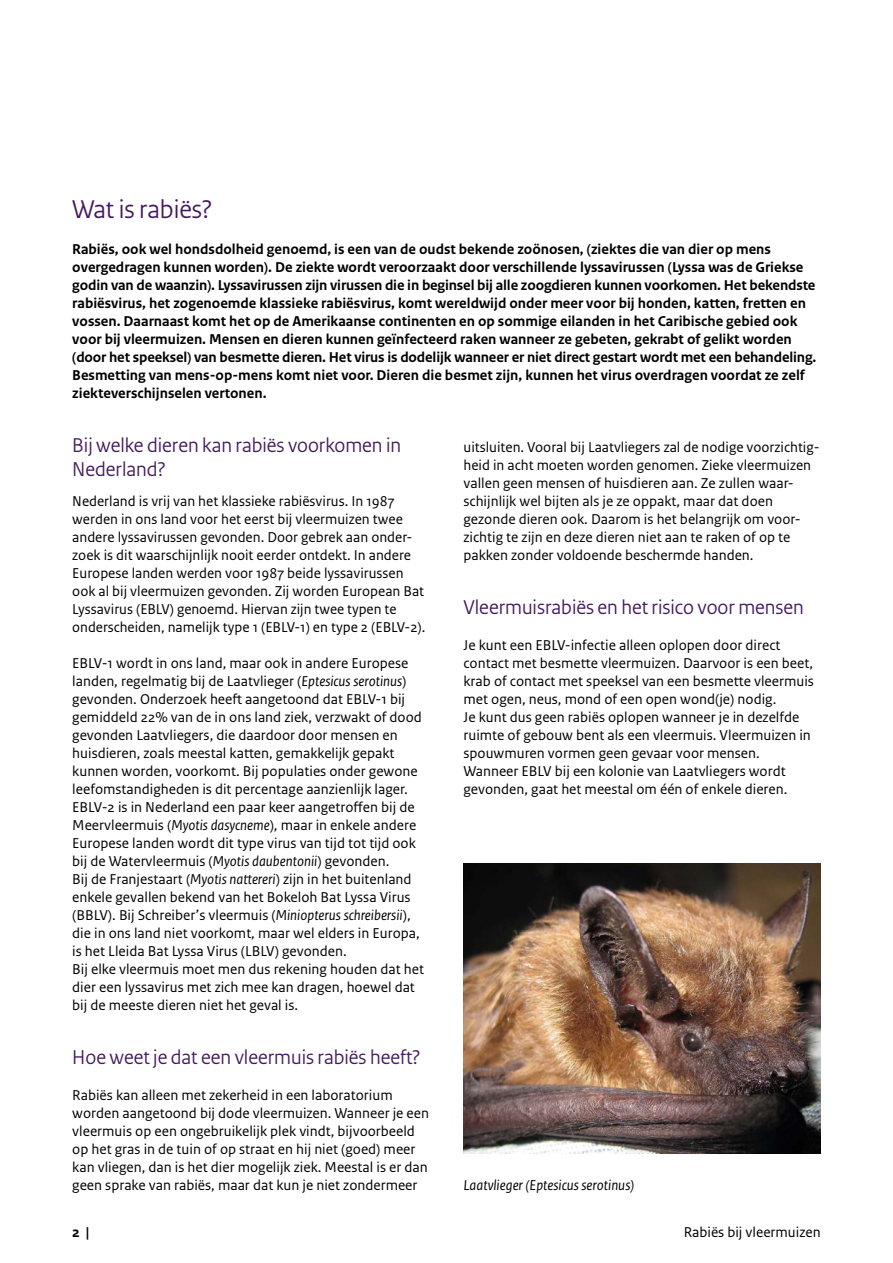
<style>
.page{position:relative;width:893px;height:1263px;background:#fff}
.page>*{position:absolute;margin:0;border:0;box-sizing:border-box;transform-origin:0 0}
._04_RIVM_Kop{font:27px "Rijksoverheid Sans Heading";color:#44195e}
._05_RIVM_Paragraafko{font:21px/24px "Rijksoverheid Sans Heading";color:#44195e}
._10_RIVM_Broodtekst{font:15px/18px "Rijksoverheid Sans Text";color:#000}
._09_RIVM_Inleiding{font:700 15px/18px "Rijksoverheid Sans Text";color:#000}
._14_RIVM_Fotobijschr{font:italic 15px "Rijksoverheid Sans Text";color:#000}
.s1{font-style:italic}
</style>
<div class="page">
<img style="left:463px;top:864px;width:358px;height:290px">
<h2 class="_04_RIVM_Kop" style="left:72px;top:193px;width:141px">Wat is rabiës?</h2>
<p class="_09_RIVM_Inleiding" style="left:72px;top:240px;width:746px">Rabiës, ook wel hondsdolheid genoemd, is een van de oudst bekende zoönosen, (ziektes die van dier op mens overgedragen kunnen worden). De ziekte wordt veroorzaakt door verschillende lyssavirussen (Lyssa was de Griekse godin van de waanzin). Lyssavirussen zijn virussen die in beginsel bij alle zoogdieren kunnen voorkomen. Het bekendste rabiësvirus, het zogenoemde klassieke rabiësvirus, komt wereldwijd onder meer voor bij honden, katten, fretten en vossen. Daarnaast komt het op de Amerikaanse continenten en op sommige eilanden in het Caribische gebied ook voor bij vleermuizen. Mensen en dieren kunnen geïnfecteerd raken wanneer ze gebeten, gekrabt of gelikt worden (door het speeksel) van besmette dieren. Het virus is dodelijk wanneer er niet direct gestart wordt met een behandeling.<br>Besmetting van mens-op-mens komt niet voor. Dieren die besmet zijn, kunnen het virus overdragen voordat ze zelf ziekteverschijnselen vertonen.</p>
<p class="_05_RIVM_Paragraafko" style="left:72px;top:433px;width:330px">Bij welke dieren kan rabiës voorkomen in<br>Nederland?</p>
<p class="_10_RIVM_Broodtekst" style="left:72px;top:492px;width:355px">Nederland is vrij van het klassieke rabiësvirus. In 1987 werden in ons land voor het eerst bij vleermuizen twee andere lyssavirussen gevonden. Door gebrek aan onder&shy;zoek is dit waarschijnlijk nooit eerder ontdekt. In andere Europese landen werden voor 1987 beide lyssavirussen ook al bij vleermuizen gevonden. Zij worden European Bat Lyssavirus (EBLV) genoemd. Hiervan zijn twee typen te onderscheiden, namelijk type 1 (EBLV-1) en type 2 (EBLV-2).</p>
<p class="_10_RIVM_Broodtekst" style="left:72px;top:654px;width:351px">EBLV-1 wordt in ons land, maar ook in andere Europese landen, regelmatig bij de Laatvlieger (<span class="s1">Eptesicus serotinus</span>) gevonden. Onderzoek heeft aangetoond dat EBLV-1 bij gemiddeld 22% van de in ons land ziek, verzwakt of dood gevonden Laatvliegers, die daardoor door mensen en huisdieren, zoals meestal katten, gemakkelijk gepakt kunnen worden, voorkomt. Bij populaties onder gewone leefomstandigheden is dit percentage aanzienlijk lager.</p>
<p class="_10_RIVM_Broodtekst" style="left:72px;top:798px;width:346px;text-align:justify">EBLV-2 is in Nederland een paar keer aangetroffen bij de Meervleermuis (<span class="s1">Myotis dasycneme</span>), maar in enkele andere Europese landen wordt dit type virus van tijd tot tijd ook bij de Watervleermuis (<span class="s1">Myotis daubentonii</span>) gevonden.</p>
<p class="_10_RIVM_Broodtekst" style="left:72px;top:870px;width:349px">Bij de Franjestaart (<span class="s1">Myotis nattereri</span>) zijn in het buitenland enkele gevallen bekend van het Bokeloh Bat Lyssa Virus (BBLV). Bij Schreiber’s vleermuis (<span class="s1">Miniopterus schreibersii</span>), die in ons land niet voorkomt, maar wel elders in Europa, is het Lleida Bat Lyssa Virus (LBLV) gevonden.</p>
<p class="_10_RIVM_Broodtekst" style="left:72px;top:960px;width:353px">Bij elke vleermuis moet men dus rekening houden dat het dier een lyssavirus met zich mee kan dragen, hoewel dat bij de meeste dieren niet het geval is.</p>
<p class="_05_RIVM_Paragraafko" style="left:72px;top:1045px;width:350px">Hoe weet je dat een vleermuis rabiës heeft?</p>
<p class="_10_RIVM_Broodtekst" style="left:72px;top:1086px;width:358px">Rabiës kan alleen met zekerheid in een laboratorium worden aangetoond bij dode vleermuizen. Wanneer je een vleermuis op een ongebruikelijk plek vindt, bijvoorbeeld op het gras in de tuin of op straat en hij niet (goed) meer kan vliegen, dan is het dier mogelijk ziek. Meestal is er dan geen sprake van rabiës, maar dat kun je niet zondermeer</p>
<p class="_10_RIVM_Broodtekst" style="left:463px;top:438px;width:358px">uitsluiten. Vooral bij Laatvliegers zal de nodige voorzichtig&shy;heid in acht moeten worden genomen. Zieke vleermuizen vallen geen mensen of huisdieren aan. Ze zullen waar&shy;schijnlijk wel bijten als je ze oppakt, maar dat doen gezonde dieren ook. Daarom is het belangrijk om voor&shy;zichtig te zijn en deze dieren niet aan te raken of op te pakken zonder voldoende beschermde handen.</p>
<p class="_05_RIVM_Paragraafko" style="left:463px;top:595px;width:342px">Vleermuisrabiës en het risico voor mensen</p>
<p class="_10_RIVM_Broodtekst" style="left:463px;top:636px;width:352px">Je kunt een EBLV-infectie alleen oplopen door direct contact met besmette vleermuizen. Daarvoor is een beet, krab of contact met speeksel van een besmette vleermuis met ogen, neus, mond of een open wond(je) nodig.<br>Je kunt dus geen rabiës oplopen wanneer je in dezelfde ruimte of gebouw bent als een vleermuis. Vleermuizen in spouwmuren vormen geen gevaar voor mensen.</p>
<p class="_10_RIVM_Broodtekst" style="left:463px;top:762px;width:325px">Wanneer EBLV bij een kolonie van Laatvliegers wordt gevonden, gaat het meestal om één of enkele dieren.</p>
<p class="_14_RIVM_Fotobijschr" style="left:463px;top:1177px;width:172px">Laatvlieger (Eptesicus serotinus)</p>
<p class="_09_RIVM_Inleiding" style="left:72px;top:1223px;width:19px">2 |</p>
<p class="_10_RIVM_Broodtekst" style="left:684px;top:1223px;width:139px">Rabiës bij vleermuizen</p>
</div>
